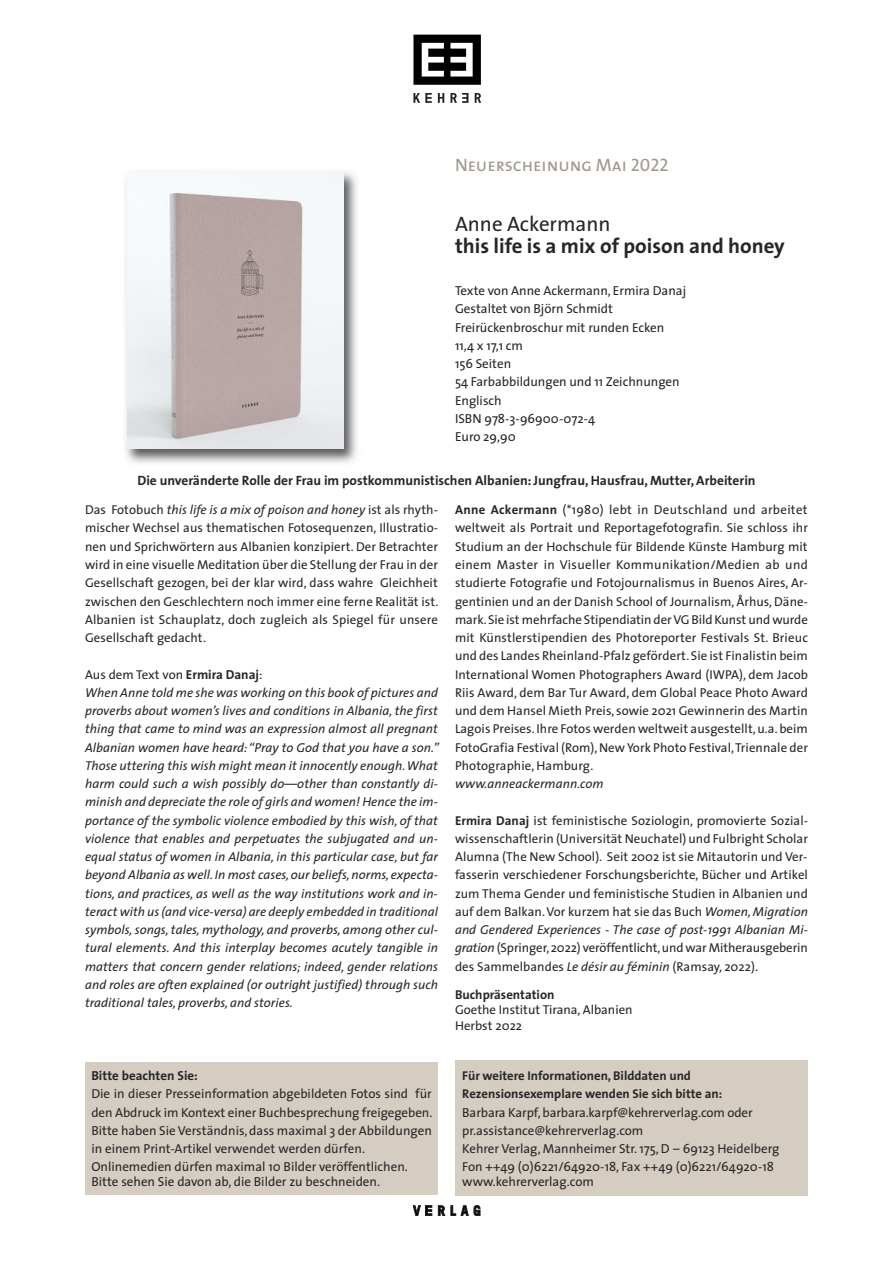
<style>
.page{position:relative;width:893px;height:1263px;background:#fff}
.page>*{position:absolute;margin:0;border:0;box-sizing:border-box;transform-origin:0 0}
.t1{font:700 21px "The Sans";color:#272627}
.t2{font:21px "The Sans";color:#272627}
.t3{font:18px "The Sans Caps";color:#a0988c}
.t4{font:700 13.5px "The Sans";color:#272627}
.t5{font:13.05px/18.3px "The Sans";color:#272627}
.t6{font:700 13.05px "The Sans";color:#272627}
.t7{font:12.9px/18.3px "The Sans";letter-spacing:.005em;color:#272627;text-align:justify}
.t8{font:italic 12.9px/18.3px "The Sans";letter-spacing:.005em;color:#272627}
.t9{font:700 12.9px "The Sans";color:#272627}
.t10{font:700 12.75px/18.3px "The Sans";color:#272627}
.s1{font-style:italic}
.s2{font-style:normal}
.s3{font-weight:700;font-style:normal;font-size:13.05px}
.s4{font-style:normal;font-size:13.05px}
.s5{font-weight:700}
</style>
<div class="page">
<svg style="left:475px;top:93px;width:6px;height:10px"></svg>
<svg style="left:413px;top:93px;width:19px;height:10px"></svg>
<svg style="left:438px;top:93px;width:6px;height:10px"></svg>
<svg style="left:450px;top:93px;width:18px;height:10px"></svg>
<svg style="left:413px;top:35px;width:68px;height:50px"></svg>
<svg style="left:438px;top:1205px;width:7px;height:11px"></svg>
<svg style="left:451px;top:1205px;width:29px;height:11px"></svg>
<svg style="left:413px;top:1205px;width:19px;height:11px"></svg>
<div style="left:85px;top:1062px;width:353px;height:133px;background:#d5cdc1"></div>
<img style="left:126px;top:172px;width:231px;height:291px">
<img style="left:128px;top:173px;width:216px;height:276px">
<div style="left:455px;top:1060px;width:353px;height:136px;background:#d5cdc1"></div>
<h2 class="t3" style="left:455px;top:159px;width:215px">Neuerscheinung Mai 2022</h2>
<h1 class="t2" style="left:455px;top:215px;width:157px">Anne Ackermann</h1>
<h1 class="t1" style="left:455px;top:238px;width:331px">this life is a mix of poison and honey</h1>
<p class="t5" style="left:455px;top:283px;width:233px">Texte von Anne Ackermann, Ermira Danaj<br>Gestaltet von Björn Schmidt<br>Freirückenbroschur mit runden Ecken<br>11,4 x 17,1 cm<br>156 Seiten<br>54 Farbabbildungen und 11 Zeichnungen<br>Englisch<br>ISBN 978-3-96900-072-4<br>Euro 29,90</p>
<p class="t4" style="left:137px;top:475px;width:620px">Die unveränderte Rolle der Frau im postkommunistischen Albanien: Jungfrau, Hausfrau, Mutter, Arbeiterin</p>
<p class="t7" style="left:85px;top:502px;width:355px">Das Fotobuch <span class="s1">this life is a mix of poison and honey</span> ist als rhyth&shy;mischer Wechsel aus thematischen Fotosequenzen, Illustratio&shy;nen und Sprichwörtern aus Albanien konzipiert. Der Betrachter wird in eine visuelle Meditation über die Stellung der Frau in der Gesellschaft gezogen, bei der klar wird, dass wahre Gleichheit zwischen den Geschlechtern noch immer eine ferne Realität ist.<br>Albanien ist Schauplatz, doch zugleich als Spiegel für unsere Gesellschaft gedacht.</p>
<p class="t8" style="left:85px;top:666px;width:355px"><span class="s2">Aus dem Text von</span> <span class="s3">Ermira Danaj</span><span class="s4">:<br></span>When Anne told me she was working on this book of pictures and proverbs about women’s lives and conditions in Albania, the first thing that came to mind was an expression almost all pregnant Albanian women have heard:“Pray to God that you have a son.” Those uttering this wish might mean it innocently enough.What harm could such a wish possibly do—other than constantly di&shy;minish and depreciate the role of girls and women! Hence the im&shy;portance of the symbolic violence embodied by this wish, of that violence that enables and perpetuates the subjugated and un&shy;equal status of women in Albania, in this particular case, but far beyond Albania as well. In most cases,our beliefs,norms, expecta&shy;tions, and practices, as well as the way institutions work and in&shy;teract with us (and vice-versa) are deeply embedded in traditional symbols, songs, tales, mythology, and proverbs, among other cul&shy;tural elements. And this interplay becomes acutely tangible in matters that concern gender relations; indeed, gender relations and roles are often explained (or outright justified) through such traditional tales, proverbs, and stories.</p>
<p class="t7" style="left:455px;top:502px;width:354px"><span class="s5">Anne Ackermann</span> (*1980) lebt in Deutschland und arbeitet weltweit als Portrait und Reportagefotografin. Sie schloss ihr Studium an der Hochschule für Bildende Künste Hamburg mit einem Master in Visueller Kommunikation/Medien ab und studierte Fotografie und Fotojournalismus in Buenos Aires, Ar&shy;gentinien und an der Danish School of Journalism,Århus,Däne&shy;mark.Sie ist mehrfache Stipendiatin derVG Bild Kunst und wurde mit Künstlerstipendien des Photoreporter Festivals St. Brieuc und des Landes Rheinland-Pfalz gefördert.Sie ist Finalistin beim International Women Photographers Award (IWPA), dem Jacob Riis Award, dem Bar Tur Award, dem Global Peace Photo Award und dem Hansel Mieth Preis, sowie 2021 Gewinnerin des Martin Lagois Preises. Ihre Fotos werden weltweit ausgestellt,u.a.beim FotoGrafia Festival (Rom),NewYork Photo Festival,Triennale der Photographie, Hamburg.</p>
<p class="t8" style="left:455px;top:776px;width:150px">www.anneackermann.com</p>
<p class="t7" style="left:455px;top:812px;width:354px"><span class="s5">Ermira Danaj</span> ist feministische Soziologin, promovierte Sozial&shy;wissenschaftlerin (Universität Neuchatel) und Fulbright Scholar Alumna (The New School). Seit 2002 ist sie Mitautorin und Ver&shy;fasserin verschiedener Forschungsberichte, Bücher und Artikel zum Thema Gender und feministische Studien in Albanien und auf dem Balkan.Vor kurzem hat sie das Buch <span class="s1">Women, Migration and Gendered Experiences - The case of post-1991 Albanian Mi&shy;gration</span> (Springer,2022) veröffentlicht,und war Mitherausgeberin des Sammelbandes <span class="s1">Le désir au féminin</span> (Ramsay, 2022).</p>
<p class="t9" style="left:455px;top:989px;width:101px">Buchpräsentation</p>
<p class="t7" style="left:455px;top:1003px;width:179px;line-height:15.5px">Goethe Institut Tirana, Albanien<br>Herbst 2022</p>
<p class="t6" style="left:91px;top:1071px;width:108px">Bitte beachten Sie:</p>
<p class="t5" style="left:91px;top:1086px;width:342px">Die in dieser Presseinformation abgebildeten Fotos sind für den Abdruck im Kontext einer Buchbesprechung freigegeben.<br>Bitte haben Sie Verständnis, dass maximal 3 der Abbildungen in einem Print-Artikel verwendet werden dürfen.<br>Onlinemedien dürfen maximal 10 Bilder veröffentlichen.</p>
<p class="t5" style="left:91px;top:1174px;width:290px">Bitte sehen Sie davon ab, die Bilder zu beschneiden.</p>
<p class="t10" style="left:462px;top:1068px;width:261px">Für weitere Informationen, Bilddaten und<br>Rezensionsexemplare wenden Sie sich bitte an:</p>
<p class="t5" style="left:462px;top:1104px;width:319px">Barbara Karpf, barbara.karpf@kehrerverlag.com oder pr.assistance@kehrerverlag.com<br>Kehrer Verlag, Mannheimer Str. 175, D – 69123 Heidelberg Fon ++49 (0)6221/64920-18, Fax ++49 (0)6221/64920-18</p>
<p class="t5" style="left:462px;top:1174px;width:133px">www.kehrerverlag.com</p>
</div>
